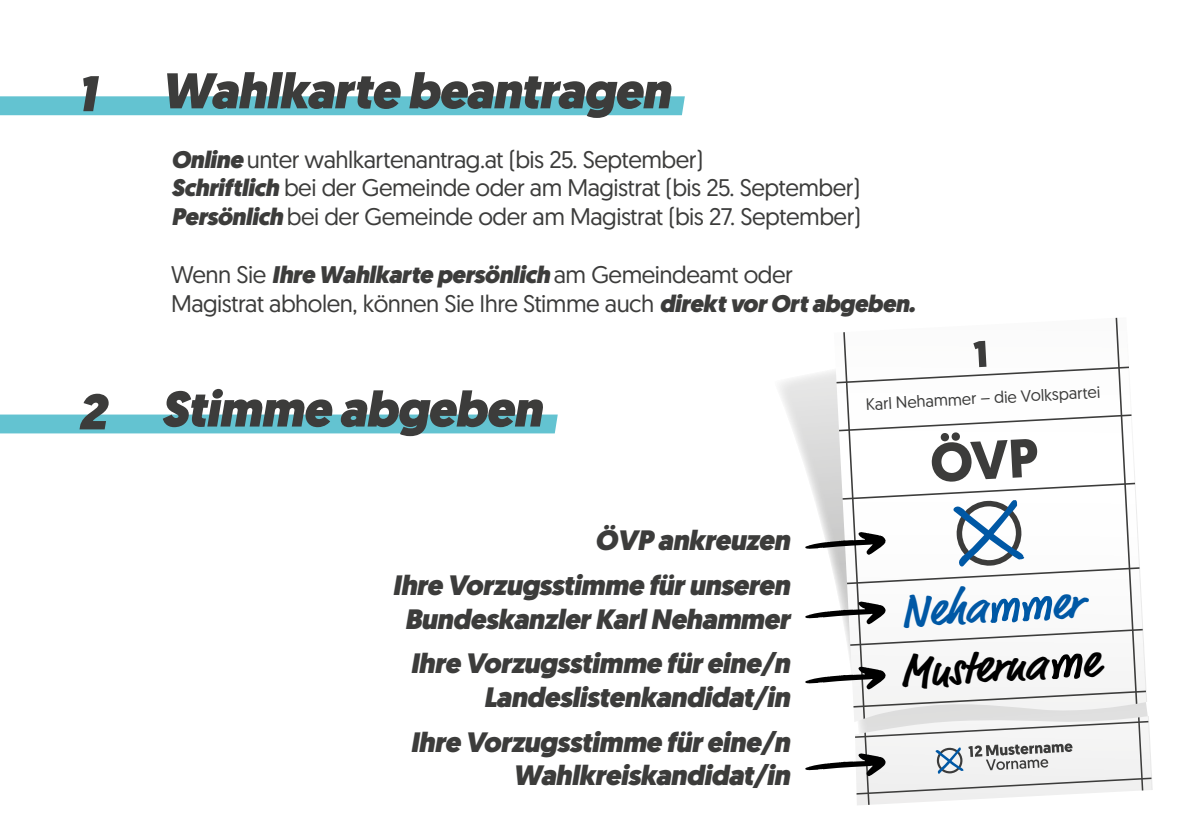
<style>
.page{position:relative;width:1191px;height:840px;background:#fff}
.page>*{position:absolute;margin:0;border:0;box-sizing:border-box;transform-origin:0 0}
.t1{font:italic 900 50px "Geomanist";letter-spacing:-.02em;color:#3c3c3b}
.t2{font:700 46px "Market Pro";color:#000}
.t3{font:700 46px "Market Pro";color:#0058a5}
.t4{font:700 44.6px "Market Pro";color:#0058a5}
.t5{font:italic 900 28px/33.6px "Geomanist";letter-spacing:-.02em;color:#3c3c3b;text-align:right}
.t6{font:24px/28.8px "Geomanist";letter-spacing:-.02em;color:#3c3c3b}
.t7{font:16.4px "Geomanist";color:#3c3c3b}
.s1{font-weight:900;font-style:italic}
</style>
<div class="page">
<div style="left:0;top:96px;width:685px;height:19px;background:#63c3d1"></div>
<div style="left:0;top:414px;width:558px;height:19px;background:#63c3d1"></div>
<svg style="left:779px;top:376px;width:26px;height:89px"></svg>
<svg style="left:805px;top:317px;width:348px;height:488px"></svg>
<h1 class="t1" style="left:77px;top:60px;width:20px">1</h1>
<h1 class="t1" style="left:77px;top:377px;width:30px">2</h1>
<h1 class="t1" style="left:161px;top:57px;width:511px">Wahlkarte beantragen</h1>
<p class="t6" style="left:171px;top:144px;width:691px"><span class="s1">Online</span> unter wahlkartenantrag.at (bis 25. September)<br><span class="s1">Schriftlich</span> bei der Gemeinde oder am Magistrat (bis 25. September)<br><span class="s1">Persönlich</span> bei der Gemeinde oder am Magistrat (bis 27. September)</p>
<p class="t6" style="left:171px;top:259px;width:746px">Wenn Sie <span class="s1">Ihre Wahlkarte persönlich</span> am Gemeindeamt oder<br>Magistrat abholen, können Sie Ihre Stimme auch <span class="s1">direkt vor Ort abgeben.</span></p>
<h1 class="t1" style="left:161px;top:375px;width:382px">Stimme abgeben</h1>
<p class="t5" style="left:392px;top:517px;width:399px;line-height:45.2px">ÖVP ankreuzen<br>Ihre Vorzugsstimme für unseren</p>
<p class="t5" style="left:404px;top:602px;width:387px">Bundeskanzler Karl Nehammer</p>
<p class="t5" style="left:410px;top:646px;width:381px">Ihre Vorzugsstimme für eine/n<br>Landeslistenkandidat/in</p>
<p class="t5" style="left:410px;top:724px;width:381px">Ihre Vorzugsstimme für eine/n<br>Wahlkreiskandidat/in</p>
<p class="t7" style="left:865px;top:393px;width:236px;rotate:-3deg">Karl Nehammer – die Volkspartei</p>
<h2 class="t3" style="left:899px;top:579px;width:87px;rotate:-3deg">Neha</h2>
<h3 class="t4" style="left:910px;top:613px;width:84px;rotate:-3deg">Neha</h3>
<h2 class="t2" style="left:898px;top:639px;width:200px;rotate:-3deg">Musterna e</h2>
</div>
